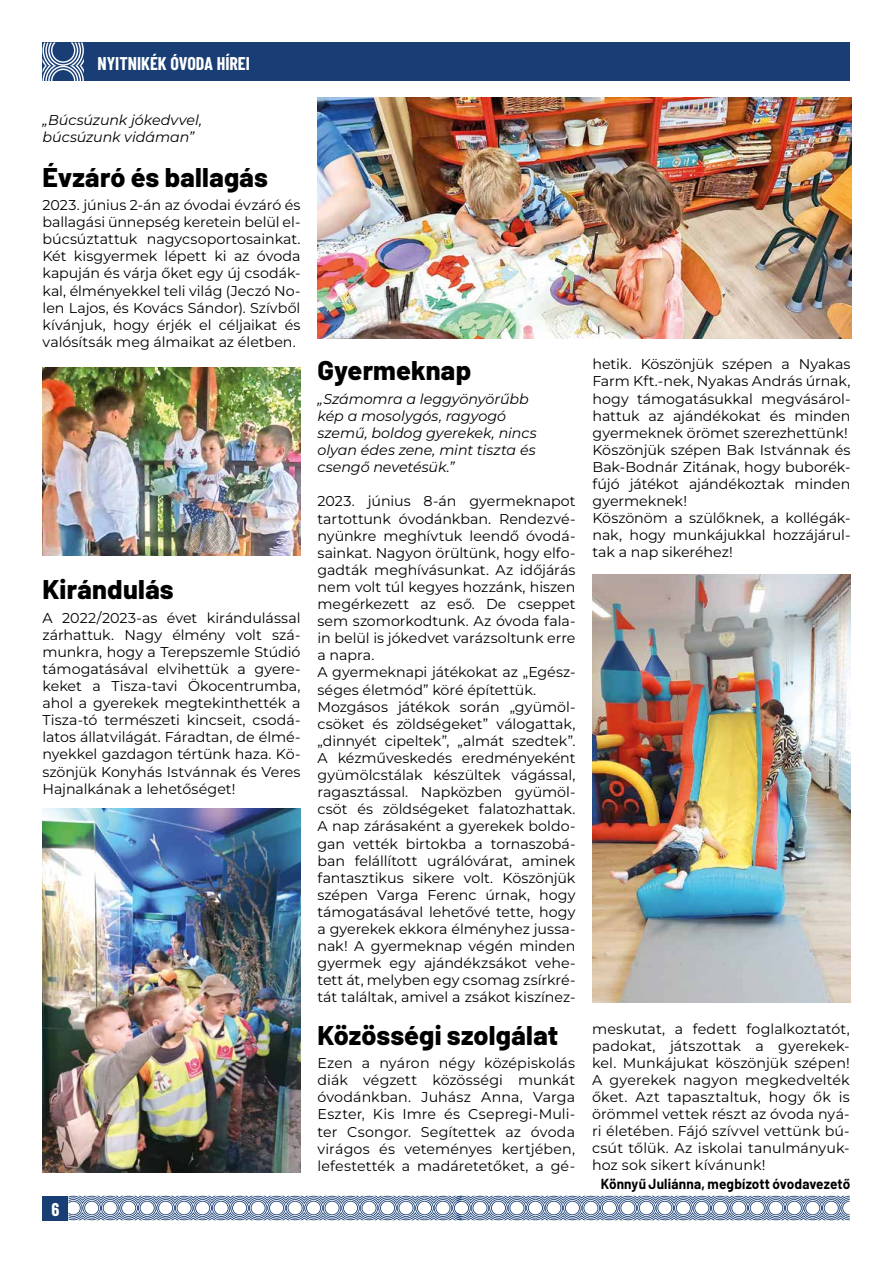
<style>
.page{position:relative;width:893px;height:1263px;background:#fff}
.page>*{position:absolute;margin:0;border:0;box-sizing:border-box;transform-origin:0 0}
.t1{font:800 27px "Barlow";letter-spacing:.005em;color:#000}
.t2{font:700 18px "Barlow Condensed";color:#fff}
.t3{font:14.25px/17.1px "Montserrat";letter-spacing:-.005em;color:#000;text-align:justify}
.t4{font:italic 14.25px/17.1px "Montserrat";letter-spacing:-.005em;color:#000}
.t5{font:700 14.25px "Barlow";letter-spacing:.01em;color:#000;scale:.95 1}
</style>
<div class="page">
<div style="left:43px;top:43px;width:807px;height:38px;background:#183e75"></div>
<svg style="left:43px;top:43px;width:41px;height:38px"></svg>
<svg style="left:68px;top:1196px;width:782px;height:24px"></svg>
<div style="left:43px;top:1196px;width:25px;height:24px;background:#183e75"></div>
<img style="left:43px;top:808px;width:257px;height:365px">
<img style="left:317px;top:98px;width:534px;height:240px">
<img style="left:592px;top:574px;width:258px;height:429px">
<img style="left:43px;top:367px;width:257px;height:189px">
<p class="t2" style="left:98px;top:53px;width:154px">NYITNIKÉK ÓVODA HÍREI</p>
<p class="t4" style="left:43px;top:111px;width:161px">„Búcsúzunk jókedvvel, búcsúzunk vidáman”</p>
<h1 class="t1" style="left:43px;top:157px;width:227px">Évzáró és ballagás</h1>
<p class="t3" style="left:43px;top:196px;width:259px">2023. június 2-án az óvodai évzáró és ballagási ünnepség keretein belül el&shy;búcsúztattuk nagycsoportosainkat.<br>Két kisgyermek lépett ki az óvoda kapuján és várja őket egy új csodák&shy;kal, élményekkel teli világ (Jeczó No&shy;len Lajos, és Kovács Sándor). Szívből kívánjuk, hogy érjék el céljaikat és valósítsák meg álmaikat az életben.</p>
<h1 class="t1" style="left:43px;top:569px;width:133px">Kirándulás</h1>
<p class="t3" style="left:43px;top:609px;width:259px">A 2022/2023-as évet kirándulással zárhattuk. Nagy élmény volt szá&shy;munkra, hogy a Terepszemle Stúdió támogatásával elvihettük a gyere&shy;keket a Tisza-tavi Ökocentrumba, ahol a gyerekek megtekinthették a Tisza-tó természeti kincseit, csodá&shy;latos állatvilágát. Fáradtan, de élmé&shy;nyekkel gazdagon tértünk haza. Kö&shy;szönjük Konyhás Istvánnak és Veres Hajnalkának a lehetőséget!</p>
<p class="t2" style="left:52px;top:1198px;width:9px">6</p>
<h1 class="t1" style="left:317px;top:350px;width:155px">Gyermeknap</h1>
<p class="t4" style="left:317px;top:390px;width:221px">„Számomra a leggyönyörűbb kép a mosolygós, ragyogó szemű, boldog gyerekek, nincs olyan édes zene, mint tiszta és csengő nevetésük.”</p>
<p class="t3" style="left:317px;top:492px;width:259px;text-align:left">2023. június 8-án gyermeknapot tartottunk óvodánkban. Rendezvé&shy;nyünkre meghívtuk leendő óvodá&shy;sainkat. Nagyon örültünk, hogy elfo&shy;gadták meghívásunkat. Az időjárás nem volt túl kegyes hozzánk, hiszen megérkezett az eső. De cseppet sem szomorkodtunk. Az óvoda fala&shy;in belül is jókedvet varázsoltunk erre a napra.<br>A gyermeknapi játékokat az „Egész&shy;séges életmód” köré építettük.<br>Mozgásos játékok során „gyümöl&shy;csöket és zöldségeket” válogattak, „dinnyét cipeltek”, „almát szedtek”.<br>A kézműveskedés eredményeként gyümölcstálak készültek vágással, ragasztással. Napközben gyümöl&shy;csöt és zöldségeket falatozhattak.<br>A nap zárásaként a gyerekek boldo&shy;gan vették birtokba a tornaszobá&shy;ban felállított ugrálóvárat, aminek fantasztikus sikere volt. Köszönjük szépen Varga Ferenc úrnak, hogy támogatásával lehetővé tette, hogy a gyerekek ekkora élményhez jussa&shy;nak! A gyermeknap végén minden gyermek egy ajándékzsákot vehe&shy;tett át, melyben egy csomag zsírkré&shy;tát találtak, amivel a zsákot kiszínez-</p>
<h1 class="t1" style="left:317px;top:1015px;width:242px">Közösségi szolgálat</h1>
<p class="t3" style="left:317px;top:1054px;width:259px">Ezen a nyáron négy középiskolás diák végzett közösségi munkát óvodánkban. Juhász Anna, Varga Eszter, Kis Imre és Csepregi-Muli&shy;ter Csongor. Segítettek az óvoda virágos és veteményes kertjében, lefestették a madáretetőket, a gé-</p>
<p class="t3" style="left:592px;top:355px;width:259px;text-align:left">hetik. Köszönjük szépen a Nyakas<br>Farm Kft.-nek, Nyakas András úrnak, hogy támogatásukkal megvásárol&shy;hattuk az ajándékokat és minden gyermeknek örömet szerezhettünk!<br>Köszönjük szépen Bak Istvánnak és<br>Bak-Bodnár Zitának, hogy buborék&shy;fújó játékot ajándékoztak minden gyermeknek!<br>Köszönöm a szülőknek, a kollégák&shy;nak, hogy munkájukkal hozzájárul&shy;tak a nap sikeréhez!</p>
<p class="t3" style="left:592px;top:1019px;width:259px">meskutat, a fedett foglalkoztatót, padokat, játszottak a gyerekek&shy;kel. Munkájukat köszönjük szépen!<br>A gyerekek nagyon megkedvelték őket. Azt tapasztaltuk, hogy ők is örömmel vettek részt az óvoda nyá&shy;ri életében. Fájó szívvel vettünk bú&shy;csút tőlük. Az iskolai tanulmányuk&shy;hoz sok sikert kívánunk!</p>
<p class="t5" style="left:601px;top:1173px;width:264px">Könnyű Juliánna, megbízott óvodavezető</p>
</div>
